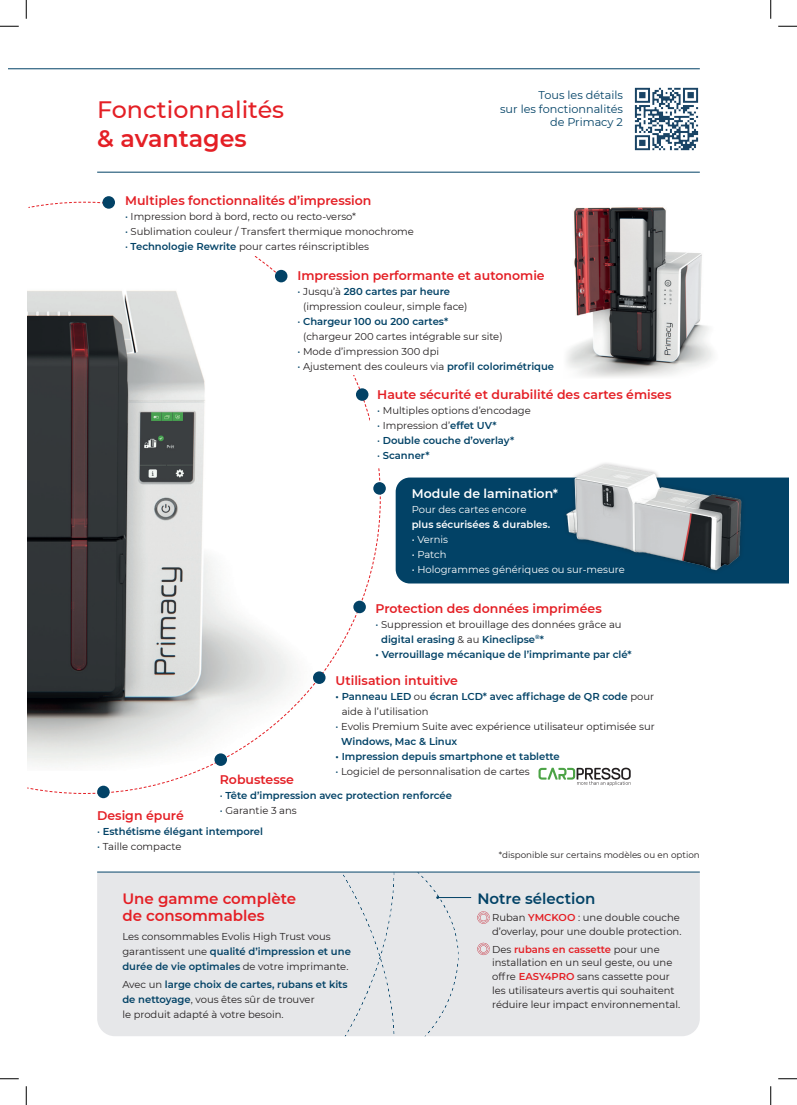
<style>
.page{position:relative;width:797px;height:1105px;background:#fff}
.page>*{position:absolute;margin:0;border:0;box-sizing:border-box;transform-origin:0 0}
.t1{font:500 23.75px "Montserrat";color:#e41f25}
.t2{font:600 23.75px "Montserrat";color:#e41f25}
.t3{font:600 15px/17.5px "Montserrat";color:#e41f25}
.t4{font:600 15px "Montserrat";color:#024266}
.t5{font:600 12.5px "Montserrat";color:#e41f25}
.t6{font:600 12.5px "Montserrat";color:#fff}
.t7{font:11.25px/13.5px "Montserrat";color:#024266;text-align:right}
.t8{font:10px/15px "Montserrat";color:#231f20}
.t9{font:600 10px/15px "Montserrat";color:#024266}
.t10{font:10px "Montserrat";color:#fff}
.t11{font:600 10px "Montserrat";color:#fff}
.t12{font:8.75px "Montserrat";color:#231f20}
.s1{color:#024266}
.s2{font-weight:600;color:#024266}
.s3{font-weight:400}
.s4{font-weight:400;color:#231f20}
.s5{font-weight:600;color:#e41f25}
</style>
<div class="page">
<img style="left:634px;top:87px;width:65px;height:64px">
<div style="left:459px;top:873px;width:240px;height:163px;background:#e6e7e9"></div>
<div style="left:97px;top:873px;width:362px;height:163px;background:#e6e7e9"></div>
<svg style="left:27px;top:201px;width:354px;height:593px"></svg>
<hr style="left:9px;top:68px;width:690px;height:1px;background:#024266">
<hr style="left:97px;top:172px;width:602px;height:1px;background:#024266">
<hr style="left:97px;top:872px;width:602px;height:1px;background:#024266">
<div style="left:107px;top:193px;width:362px;height:63px;background:#fff"></div>
<div style="left:280px;top:268px;width:291px;height:107px;background:#fff"></div>
<div style="left:370px;top:387px;width:332px;height:80px;background:#fff"></div>
<div style="left:395px;top:477px;width:393px;height:106px;background:#024266"></div>
<img style="left:547px;top:463px;width:223px;height:121px">
<div style="left:102px;top:196px;width:13px;height:13px;background:#024266;border-radius:50%"></div>
<div style="left:275px;top:270px;width:12px;height:12px;background:#024266;border-radius:50%"></div>
<div style="left:356px;top:388px;width:12px;height:13px;background:#024266;border-radius:50%"></div>
<div style="left:373px;top:482px;width:13px;height:13px;background:#024266;border-radius:50%"></div>
<div style="left:353px;top:601px;width:13px;height:12px;background:#024266;border-radius:50%"></div>
<div style="left:313px;top:671px;width:12px;height:13px;background:#024266;border-radius:50%"></div>
<div style="left:214px;top:753px;width:13px;height:13px;background:#024266;border-radius:50%"></div>
<div style="left:97px;top:786px;width:13px;height:12px;background:#024266;border-radius:50%"></div>
<svg style="left:538px;top:768px;width:92px;height:18px"></svg>
<svg style="left:477px;top:911px;width:13px;height:13px"></svg>
<svg style="left:477px;top:942px;width:13px;height:13px"></svg>
<hr style="left:437px;top:897px;width:34px;height:1px;background:#024266">
<img style="left:566px;top:207px;width:147px;height:170px">
<svg style="left:0;top:25px;width:19px;height:2px"></svg>
<svg style="left:778px;top:25px;width:19px;height:2px"></svg>
<svg style="left:0;top:1078px;width:19px;height:1px"></svg>
<svg style="left:778px;top:1078px;width:19px;height:1px"></svg>
<svg style="left:25px;top:0;width:2px;height:19px"></svg>
<svg style="left:25px;top:1086px;width:2px;height:19px"></svg>
<svg style="left:770px;top:0;width:1px;height:19px"></svg>
<svg style="left:770px;top:1086px;width:1px;height:19px"></svg>
<h1 class="t1" style="left:97px;top:93px;width:188px">Fonctionnalités</h1>
<h1 class="t2" style="left:97px;top:121px;width:151px">&amp; avantages</h1>
<p class="t7" style="left:500px;top:88px;width:124px">Tous les détails<br>sur les fonctionnalités de Primacy 2</p>
<p class="t5" style="left:125px;top:192px;width:248px">Multiples fonctionnalités d’impression</p>
<p class="t8" style="left:125px;top:209px;width:232px"><span class="s1">•</span> Impression bord à bord, recto ou recto-verso*</p>
<p class="t8" style="left:125px;top:224px;width:290px"><span class="s1">•</span> Sublimation couleur / Transfert thermique monochrome</p>
<p class="t8" style="left:125px;top:239px;width:245px"><span class="s1">•</span> <span class="s2">Technologie Rewrite</span> pour cartes réinscriptibles</p>
<p class="t5" style="left:297px;top:267px;width:249px">Impression performante et autonomie</p>
<p class="t8" style="left:303px;top:284px;width:166px;text-indent:-6px"><span class="s1">•</span> Jusqu’à <span class="s2">280 cartes par heure </span>(impression couleur, simple face)</p>
<p class="t8" style="left:303px;top:314px;width:201px;text-indent:-6px"><span class="s1">•</span> <span class="s2">Chargeur 100 ou 200 cartes*<br></span>(chargeur 200 cartes intégrable sur site)</p>
<p class="t8" style="left:297px;top:344px;width:143px"><span class="s1">•</span> Mode d’impression 300 dpi</p>
<p class="t8" style="left:297px;top:359px;width:258px"><span class="s1">•</span> Ajustement des couleurs via <span class="s2">profil colorimétrique</span></p>
<p class="t5" style="left:377px;top:386px;width:296px">Haute sécurité et durabilité des cartes émises</p>
<p class="t8" style="left:377px;top:403px;width:155px"><span class="s1">•</span> Multiples options d’encodage</p>
<p class="t8" style="left:377px;top:418px;width:121px"><span class="s1">•</span> Impression d’<span class="s2">effet UV*</span></p>
<p class="t9" style="left:377px;top:432px;width:139px"><span class="s3">•</span> Double couche d’overlay*</p>
<p class="t9" style="left:377px;top:447px;width:54px"><span class="s3">•</span> Scanner*</p>
<p class="t6" style="left:412px;top:484px;width:148px">Module de lamination*</p>
<p class="t10" style="left:412px;top:502px;width:116px">Pour des cartes encore</p>
<p class="t11" style="left:412px;top:517px;width:140px">plus sécurisées &amp; durables.</p>
<p class="t10" style="left:412px;top:532px;width:38px">• Vernis</p>
<p class="t10" style="left:412px;top:547px;width:36px">• Patch</p>
<p class="t10" style="left:412px;top:562px;width:214px">• Hologrammes génériques ou sur-mesure</p>
<p class="t5" style="left:375px;top:599px;width:228px">Protection des données imprimées</p>
<p class="t8" style="left:381px;top:616px;width:242px;text-indent:-6px"><span class="s1">•</span> Suppression et brouillage des données grâce au <span class="s2">digital erasing</span> &amp; au <span class="s2">Kineclipse</span><sup>®</sup><span class="s2">*</span></p>
<p class="t9" style="left:375px;top:646px;width:257px">• Verrouillage mécanique de l’imprimante par clé*</p>
<p class="t5" style="left:335px;top:672px;width:124px">Utilisation intuitive</p>
<p class="t9" style="left:342px;top:688px;width:314px;text-indent:-6px">• Panneau LED <span class="s4">ou</span> écran LCD* avec affichage de QR code <span class="s4">pour aide à l’utilisation</span></p>
<p class="t8" style="left:341px;top:718px;width:315px;text-indent:-6px"><span class="s1">•</span> Evolis Premium Suite avec expérience utilisateur optimisée sur<br><span class="s2">Windows, Mac &amp; Linux</span></p>
<p class="t9" style="left:335px;top:748px;width:226px">• Impression depuis smartphone et tablette</p>
<p class="t8" style="left:335px;top:763px;width:196px"><span class="s1">•</span> Logiciel de personnalisation de cartes</p>
<p class="t5" style="left:220px;top:770px;width:76px">Robustesse</p>
<p class="t9" style="left:220px;top:787px;width:234px"><span class="s3">•</span> Tête d’impression avec protection renforcée</p>
<p class="t8" style="left:220px;top:802px;width:79px"><span class="s1">•</span> Garantie 3 ans</p>
<p class="t5" style="left:97px;top:807px;width:88px">Design épuré</p>
<p class="t9" style="left:97px;top:824px;width:167px"><span class="s3">•</span> Esthétisme élégant intemporel</p>
<p class="t8" style="left:97px;top:839px;width:86px"><span class="s1">•</span> Taille compacte</p>
<p class="t12" style="left:499px;top:849px;width:202px">*disponible sur certains modèles ou en option</p>
<h2 class="t3" style="left:122px;top:889px;width:175px">Une gamme complète de consommables</h2>
<p class="t8" style="left:122px;top:928px;width:230px">Les consommables Evolis High Trust vous garantissent une <span class="s2">qualité d’impression et une durée de vie optimales</span> de votre imprimante.</p>
<p class="t8" style="left:122px;top:977px;width:227px">Avec un <span class="s2">large choix de cartes, rubans et kits de nettoyage</span>, vous êtes sûr de trouver<br>le produit adapté à votre besoin.</p>
<h2 class="t4" style="left:477px;top:887px;width:119px">Notre sélection</h2>
<p class="t8" style="left:492px;top:910px;width:191px;line-height:13.8px">Ruban <span class="s5">YMCKOO</span> : une double couche d’overlay, pour une double protection.</p>
<p class="t8" style="left:492px;top:942px;width:189px;line-height:13.8px">Des <span class="s5">rubans en cassette</span> pour une installation en un seul geste, ou une offre <span class="s5">EASY4PRO</span> sans cassette pour les utilisateurs avertis qui souhaitent réduire leur impact environnemental.</p>
</div>
